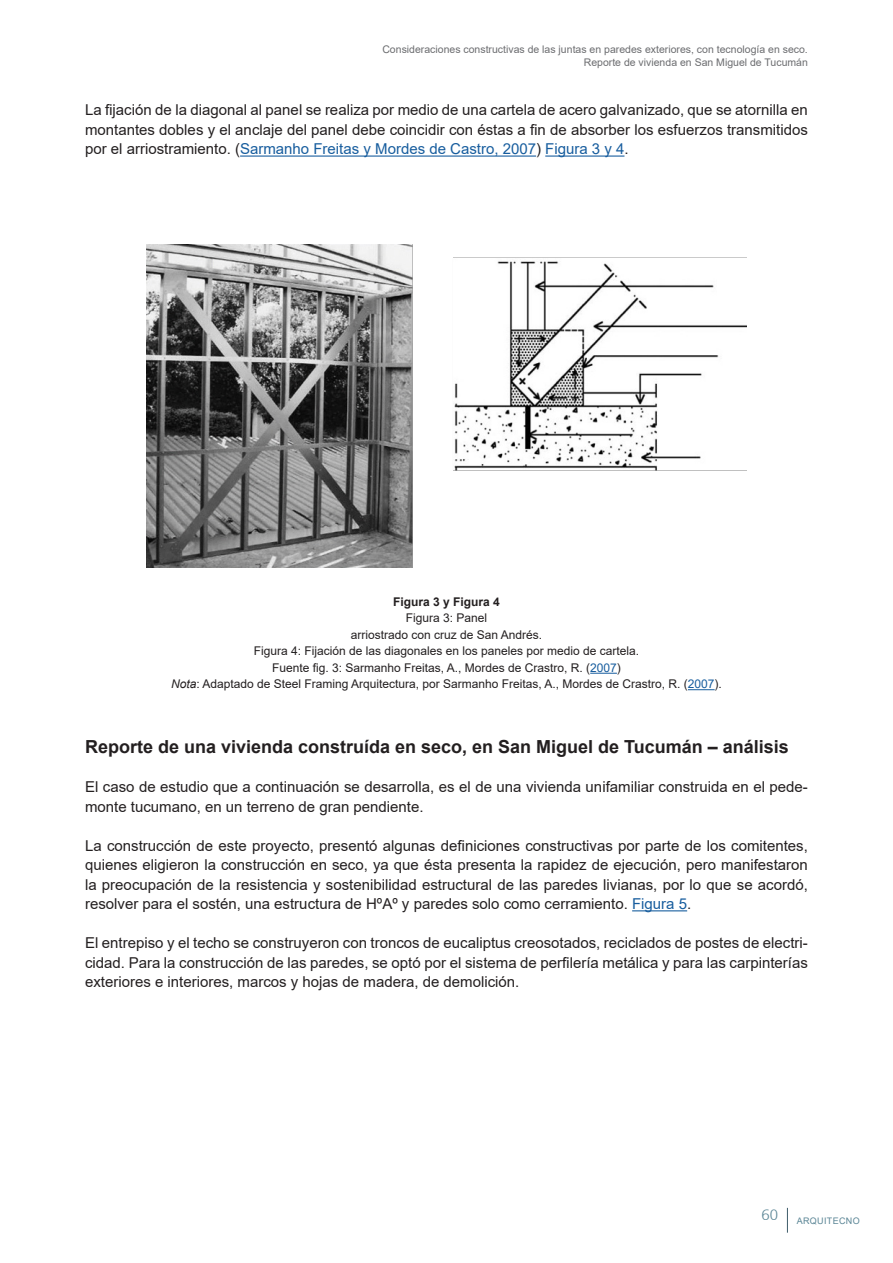
<style>
.page{position:relative;width:893px;height:1263px;background:#fff}
.page>*{position:absolute;margin:0;border:0;box-sizing:border-box;transform-origin:0 0}
.t1{font:700 18px "Arial";color:#231f20}
.texto{font:15px/19.5px "Arial";color:#231f20;text-align:justify}
.epigrafe{font:12px "Arial";color:#231f20}
.epigrafe-2{font:700 12px "Arial";color:#231f20}
.t2{font:10.5px/12.6px "Arial";color:#6c6d70;text-align:right}
.t3{font:9px "Arial";letter-spacing:.035em;color:#5a8595}
.s1{color:#175d9e}
.s2{font-style:italic}
</style>
<div class="page">
<svg style="left:787px;top:1208px;width:1px;height:25px"></svg>
<hr style="left:240px;top:156px;width:296px;height:1px;background:#175d9e">
<hr style="left:545px;top:156px;width:79px;height:1px;background:#175d9e">
<svg style="left:590px;top:673px;width:27px;height:1px"></svg>
<svg style="left:688px;top:689px;width:27px;height:1px"></svg>
<hr style="left:632px;top:910px;width:55px;height:1px;background:#175d9e">
<img style="left:146px;top:244px;width:601px;height:324px">
<p class="t2" style="left:382px;top:43px;width:427px">Consideraciones constructivas de las juntas en paredes exteriores, con tecnología en seco.<br>Reporte de vivienda en San Miguel de Tucumán</p>
<p class="texto" style="left:85px;top:100px;width:724px">La fijación de la diagonal al panel se realiza por medio de una cartela de acero galvanizado, que se atornilla en montantes dobles y el anclaje del panel debe coincidir con éstas a fin de absorber los esfuerzos transmitidos por el arriostramiento. (<span class="s1">Sarmanho Freitas y Mordes de Castro, 2007</span>) <span class="s1">Figura 3 y 4</span>.</p>
<p class="epigrafe-2" style="left:393px;top:593px;width:108px">Figura 3 y Figura 4</p>
<p class="epigrafe" style="left:406px;top:610px;width:83px">Figura 3: Panel</p>
<p class="epigrafe" style="left:351px;top:626px;width:193px">arriostrado con cruz de San Andrés.</p>
<p class="epigrafe" style="left:254px;top:643px;width:387px">Figura 4: Fijación de las diagonales en los paneles por medio de cartela.</p>
<p class="epigrafe" style="left:272px;top:659px;width:350px">Fuente fig. 3: Sarmanho Freitas, A., Mordes de Crastro, R. (<span class="s1">2007</span>)</p>
<p class="epigrafe" style="left:171px;top:676px;width:552px"><span class="s2">Nota</span>: Adaptado de Steel Framing Arquitectura, por Sarmanho Freitas, A., Mordes de Crastro, R. (<span class="s1">2007</span>).</p>
<p class="t1" style="left:85px;top:734px;width:705px">Reporte de una vivienda construída en seco, en San Miguel de Tucumán – análisis</p>
<p class="texto" style="left:85px;top:777px;width:724px">El caso de estudio que a continuación se desarrolla, es el de una vivienda unifamiliar construida en el pede&shy;monte tucumano, en un terreno de gran pendiente.</p>
<p class="texto" style="left:85px;top:836px;width:724px">La construcción de este proyecto, presentó algunas definiciones constructivas por parte de los comitentes, quienes eligieron la construcción en seco, ya que ésta presenta la rapidez de ejecución, pero manifestaron la preocupación de la resistencia y sostenibilidad estructural de las paredes livianas, por lo que se acordó, resolver para el sostén, una estructura de HºAº y paredes solo como cerramiento. <span class="s1">Figura 5</span>.</p>
<p class="texto" style="left:85px;top:933px;width:724px">El entrepiso y el techo se construyeron con troncos de eucaliptus creosotados, reciclados de postes de electri&shy;cidad. Para la construcción de las paredes, se optó por el sistema de perfilería metálica y para las carpinterías exteriores e interiores, marcos y hojas de madera, de demolición.</p>
<p class="t3" style="left:761px;top:1214px;width:100px"><sup>60</sup> ARQUITECNO</p>
</div>
